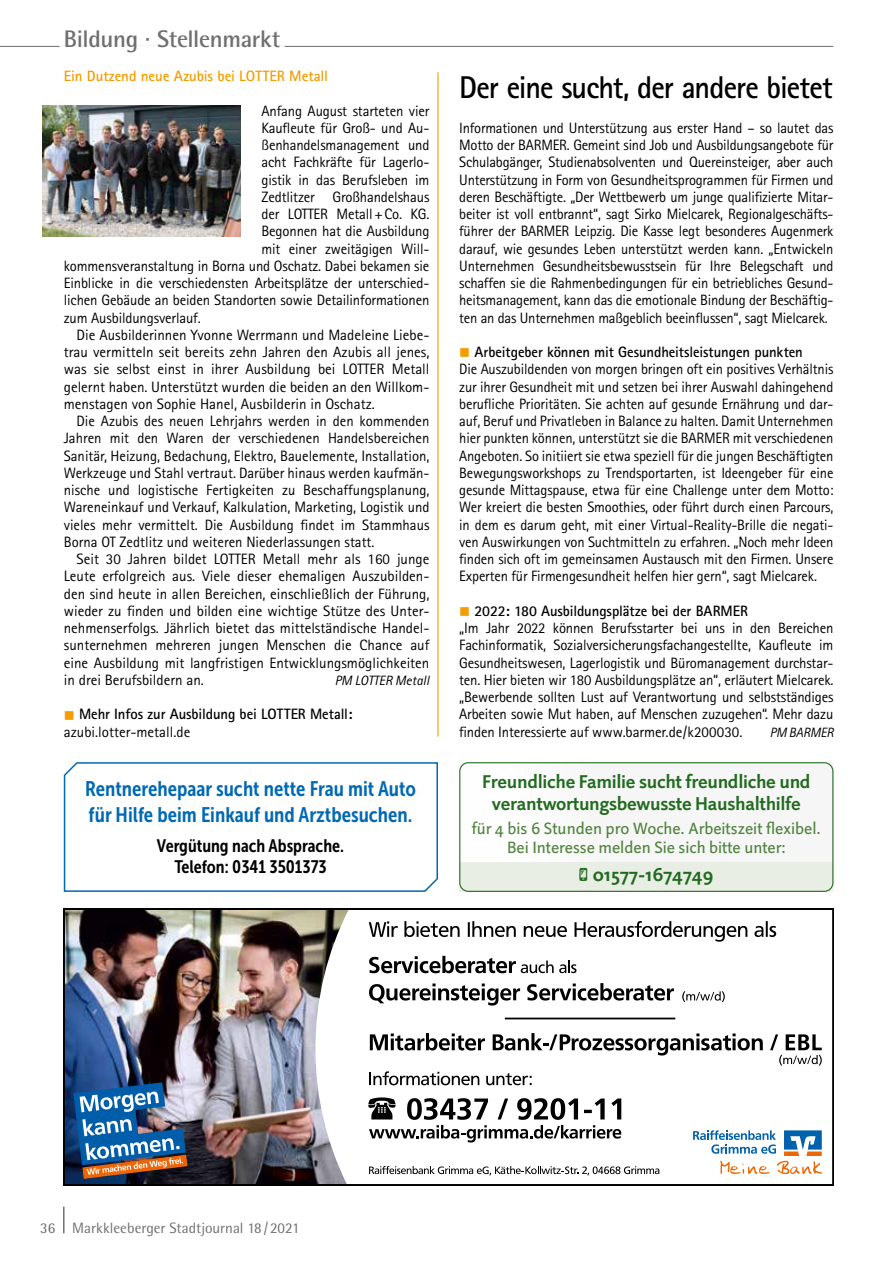
<style>
.page{position:relative;width:893px;height:1263px;background:#fff}
.page>*{position:absolute;margin:0;border:0;box-sizing:border-box;transform-origin:0 0}
.t1{font:700 31.5px "Rotis Sans Serif";letter-spacing:-.03em;color:#000;scale:.96 1}
.t2{font:700 24px "Rotis Semi Sans";letter-spacing:-.015em;color:#706f6f}
.t3{font:21px/25.2px "Museo Sans Cond 700";color:#0069b4}
.t4{font:700 18.75px/21.6px "Linotype Projekt";letter-spacing:-.015em;color:#226b20;text-align:center}
.t5{font:18px/21.6px "Museo Sans Cond 700";color:#000;text-align:center}
.t6{font:16.5px/19.8px "Linotype Projekt";color:#51833f;text-align:center}
.t7{font:15px/17.2px "Rotis Sans Serif";letter-spacing:-.01em;color:#000}
.t8{font:700 15px/17.2px "Rotis Sans Serif";letter-spacing:-.005em;color:#000}
.t9{font:15px "Rotis Semi Sans";color:#706f6f}
.t10{font:700 15px "Rotis Sans Serif";letter-spacing:-.005em;color:#f59c00}
.t11{font:italic 13.5px "Rotis Sans Serif";color:#000}
.s1{color:#f59c00}
.s2{font-weight:400}
.s3{font-weight:700}
</style>
<div class="page">
<hr style="left:63px;top:1206px;width:2px;height:27px;background:#706f6f">
<hr style="left:0;top:46px;width:833px;height:1px;background:#706f6f">
<hr style="left:60px;top:46px;width:225px;height:1px;background:#fff">
<img style="left:66px;top:911px;width:756px;height:272px">
<svg style="left:64px;top:762px;width:374px;height:130px"></svg>
<img style="left:43px;top:105px;width:197px;height:131px">
<hr style="left:437px;top:72px;width:2px;height:665px;background:#f59c00">
<div style="left:459px;top:762px;width:374px;height:130px;background:#f6f6f6"></div>
<div style="left:459px;top:862px;width:374px;height:30px;background:#e8eee4"></div>
<div style="left:459px;top:762px;width:374px;height:130px;border:1px solid #226b20;border-radius:9px"></div>
<h2 class="t2" style="left:64px;top:24px;width:218px">Bildung · Stellenmarkt</h2>
<p class="t10" style="left:64px;top:66px;width:266px">Ein Dutzend neue Azubis bei LOTTER Metall</p>
<p class="t7" style="left:261px;top:102px;width:169px">Anfang August starteten vier</p>
<p class="t7" style="left:261px;top:119px;width:169px">Kaufleute für Groß- und Au-</p>
<p class="t7" style="left:261px;top:136px;width:169px">ßenhandelsmanagement und</p>
<p class="t7" style="left:261px;top:153px;width:169px">acht Fachkräfte für Lagerlo-</p>
<p class="t7" style="left:261px;top:171px;width:169px">gistik in das Berufsleben im</p>
<p class="t7" style="left:261px;top:188px;width:169px">Zedtlitzer Großhandelshaus</p>
<p class="t7" style="left:261px;top:205px;width:169px">der LOTTER Metall+Co. KG.</p>
<p class="t7" style="left:261px;top:222px;width:169px">Begonnen hat die Ausbildung</p>
<p class="t7" style="left:261px;top:240px;width:169px">mit einer zweitägigen Will-</p>
<p class="t7" style="left:64px;top:257px;width:367px">kommensveranstaltung in Borna und Oschatz. Dabei bekamen sie</p>
<p class="t7" style="left:64px;top:274px;width:366px">Einblicke in die verschiedensten Arbeitsplätze der unterschied-</p>
<p class="t7" style="left:64px;top:291px;width:367px">lichen Gebäude an beiden Standorten sowie Detailinformationen</p>
<p class="t7" style="left:64px;top:309px;width:138px">zum Ausbildungsverlauf.</p>
<p class="t7" style="left:77px;top:326px;width:354px">Die Ausbilderinnen Yvonne Werrmann und Madeleine Liebe-</p>
<p class="t7" style="left:64px;top:343px;width:367px">trau vermitteln seit bereits zehn Jahren den Azubis all jenes,</p>
<p class="t7" style="left:64px;top:360px;width:367px">was sie selbst einst in ihrer Ausbildung bei LOTTER Metall</p>
<p class="t7" style="left:64px;top:378px;width:367px">gelernt haben. Unterstützt wurden die beiden an den Willkom-</p>
<p class="t7" style="left:64px;top:395px;width:313px">menstagen von Sophie Hanel, Ausbilderin in Oschatz.</p>
<p class="t7" style="left:77px;top:412px;width:354px">Die Azubis des neuen Lehrjahrs werden in den kommenden</p>
<p class="t7" style="left:64px;top:429px;width:367px">Jahren mit den Waren der verschiedenen Handelsbereichen</p>
<p class="t7" style="left:64px;top:447px;width:367px">Sanitär, Heizung, Bedachung, Elektro, Bauelemente, Installation,</p>
<p class="t7" style="left:64px;top:464px;width:367px">Werkzeuge und Stahl vertraut. Darüber hinaus werden kaufmän-</p>
<p class="t7" style="left:64px;top:481px;width:367px">nische und logistische Fertigkeiten zu Beschaffungsplanung,</p>
<p class="t7" style="left:64px;top:498px;width:367px">Wareneinkauf und Verkauf, Kalkulation, Marketing, Logistik und</p>
<p class="t7" style="left:64px;top:516px;width:367px">vieles mehr vermittelt. Die Ausbildung findet im Stammhaus</p>
<p class="t7" style="left:64px;top:533px;width:312px">Borna OT Zedtlitz und weiteren Niederlassungen statt.</p>
<p class="t7" style="left:77px;top:550px;width:354px">Seit 30 Jahren bildet LOTTER Metall mehr als 160 junge</p>
<p class="t7" style="left:64px;top:567px;width:367px">Leute erfolgreich aus. Viele dieser ehemaligen Auszubilden-</p>
<p class="t7" style="left:64px;top:585px;width:367px">den sind heute in allen Bereichen, einschließlich der Führung,</p>
<p class="t7" style="left:64px;top:602px;width:367px">wieder zu finden und bilden eine wichtige Stütze des Unter-</p>
<p class="t7" style="left:64px;top:619px;width:367px">nehmenserfolgs. Jährlich bietet das mittelständische Handel-</p>
<p class="t7" style="left:64px;top:636px;width:367px">sunternehmen mehreren jungen Menschen die Chance auf</p>
<p class="t7" style="left:64px;top:654px;width:367px">eine Ausbildung mit langfristigen Entwicklungsmöglichkeiten</p>
<p class="t7" style="left:64px;top:671px;width:142px">in drei Berufsbildern an.</p>
<p class="t11" style="left:335px;top:672px;width:96px">PM LOTTER Metall</p>
<p class="t8" style="left:64px;top:705px;width:290px"><span class="s1">■</span> Mehr Infos zur Ausbildung bei LOTTER Metall: <span class="s2">azubi.lotter-metall.de</span></p>
<h3 class="t3" style="left:85px;top:777px;width:332px">Rentnerehepaar sucht nette Frau mit Auto für Hilfe beim Einkauf und Arztbesuchen.</h3>
<p class="t5" style="left:157px;top:835px;width:189px">Vergütung nach Absprache.<br>Telefon: 0341 3501373</p>
<h1 class="t1" style="left:459px;top:68px;width:390px">Der eine sucht, der andere bietet</h1>
<p class="t7" style="left:459px;top:119px;width:376px;text-align:justify">Informationen und Unterstützung aus erster Hand – so lautet das Motto der BARMER. Gemeint sind Job und Ausbildungsangebote für Schulabgänger, Studienabsolventen und Quereinsteiger, aber auch Unterstützung in Form von Gesundheitsprogrammen für Firmen und deren Beschäftigte. „Der Wettbewerb um junge qualifizierte Mitar&shy;beiter ist voll entbrannt“, sagt Sirko Mielcarek, Regionalgeschäfts&shy;führer der BARMER Leipzig. Die Kasse legt besonderes Augenmerk darauf, wie gesundes Leben unterstützt werden kann. „Entwickeln Unternehmen Gesundheitsbewusstsein für Ihre Belegschaft und schaffen sie die Rahmenbedingungen für ein betriebliches Gesund&shy;heitsmanagement, kann das die emotionale Bindung der Beschäftig&shy;ten an das Unternehmen maßgeblich beeinflussen“, sagt Mielcarek.</p>
<p class="t7" style="left:459px;top:343px;width:376px"><span class="s1">■</span> <span class="s3">Arbeitgeber können mit Gesundheitsleistungen punkten<br></span>Die Auszubildenden von morgen bringen oft ein positives Verhältnis zur ihrer Gesundheit mit und setzen bei ihrer Auswahl dahingehend berufliche Prioritäten. Sie achten auf gesunde Ernährung und dar&shy;auf, Beruf und Privatleben in Balance zu halten. Damit Unternehmen hier punkten können, unterstützt sie die BARMER mit verschiedenen Angeboten. So initiiert sie etwa speziell für die jungen Beschäftigten Bewegungsworkshops zu Trendsportarten, ist Ideengeber für eine gesunde Mittagspause, etwa für eine Challenge unter dem Motto:<br>Wer kreiert die besten Smoothies, oder führt durch einen Parcours, in dem es darum geht, mit einer Virtual-Reality-Brille die negati&shy;ven Auswirkungen von Suchtmitteln zu erfahren. „Noch mehr Ideen finden sich oft im gemeinsamen Austausch mit den Firmen. Unsere Experten für Firmengesundheit helfen hier gern“, sagt Mielcarek.</p>
<p class="t7" style="left:459px;top:602px;width:376px"><span class="s1">■</span> <span class="s3">2022: 180 Ausbildungsplätze bei der BARMER<br></span>„Im Jahr 2022 können Berufsstarter bei uns in den Bereichen Fachinformatik, Sozialversicherungsfachangestellte, Kaufleute im Gesundheitswesen, Lagerlogistik und Büromanagement durchstar&shy;ten. Hier bieten wir 180 Ausbildungsplätze an“, erläutert Mielcarek. „Bewerbende sollten Lust auf Verantwortung und selbstständiges Arbeiten sowie Mut haben, auf Menschen zuzugehen“. Mehr dazu finden Interessierte auf www.barmer.de/k200030.</p>
<p class="t11" style="left:770px;top:724px;width:65px">PM BARMER</p>
<p class="t4" style="left:482px;top:771px;width:330px">Freundliche Familie sucht freundliche und verantwortungsbewusste Haushalthilfe</p>
<p class="t6" style="left:472px;top:818px;width:350px">für 4 bis 6 Stunden pro Woche. Arbeitszeit flexibel.<br>Bei Interesse melden Sie sich bitte unter:</p>
<p class="t4" style="left:579px;top:864px;width:136px">○ 01577-1674749</p>
<p class="t9" style="left:40px;top:1219px;width:261px">36 Markkleeberger Stadtjournal 18/2021</p>
</div>
